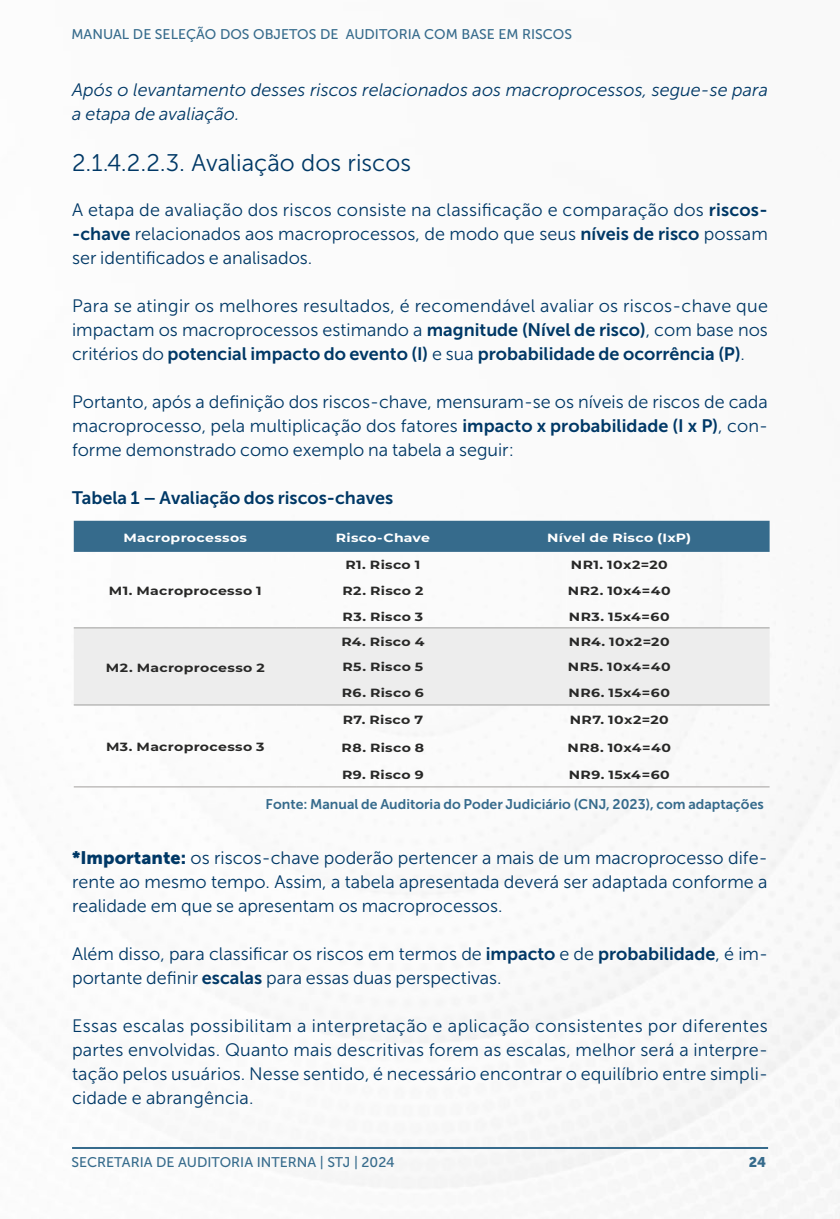
<style>
.page{position:relative;width:840px;height:1219px;background:#fff}
.page>*{position:absolute;margin:0;border:0;box-sizing:border-box;transform-origin:0 0}
.t1{font:24px "Museo Sans 300";color:#003866}
.t2{font:18px/24px "Museo Sans 300";color:#003866;text-align:justify}
.t3{font:18px "Museo Sans 700";color:#003866}
.t4{font:italic 18px/24px "Museo Sans 300";color:#003866}
.t5{font:14px "Museo Sans 500";color:#366b8c}
.t6{font:14px "Museo Sans 700";color:#366b8c}
.t7{font:14px "Museo Sans 900";color:#366b8c}
.t8{font:700 11.8px "Montserrat";letter-spacing:.025em;color:#282827;scale:1.18 1}
.t9{font:700 11.8px "Montserrat";letter-spacing:.02em;color:#fff;scale:1.18 1}
.s1{font-family:"Museo Sans 700"}
.s2{font-family:"Museo Sans 300"}
.s3{font-family:"Museo Sans 900"}
</style>
<div class="page">
<img style="left:73px;top:520px;width:766px;height:699px">
<hr style="left:72px;top:1147px;width:695px;height:2px;background:#366b8c">
<div style="left:74px;top:521px;width:695px;height:31px;background:#366b8c"></div>
<div style="left:74px;top:628px;width:695px;height:77px;background:#ededed"></div>
<hr style="left:74px;top:786px;width:223px;height:1px;background:#a29f9d">
<hr style="left:297px;top:786px;width:171px;height:1px;background:#a29f9d">
<hr style="left:468px;top:786px;width:301px;height:1px;background:#a29f9d">
<hr style="left:74px;top:627px;width:223px;height:1px;background:#9d9d9c">
<hr style="left:297px;top:627px;width:171px;height:1px;background:#9d9d9c">
<hr style="left:468px;top:627px;width:301px;height:1px;background:#9d9d9c">
<hr style="left:74px;top:705px;width:223px;height:1px;background:#9d9d9c">
<hr style="left:297px;top:705px;width:171px;height:1px;background:#9d9d9c">
<hr style="left:468px;top:705px;width:301px;height:1px;background:#9d9d9c">
<p class="t5" style="left:71px;top:26px;width:502px">MANUAL DE SELEÇÃO DOS OBJETOS DE AUDITORIA COM BASE EM RISCOS</p>
<p class="t4" style="left:72px;top:78px;width:697px">Após o levantamento desses riscos relacionados aos macroprocessos, segue-se para a etapa de avaliação.</p>
<h1 class="t1" style="left:72px;top:150px;width:340px">2.1.4.2.2.3. Avaliação dos riscos</h1>
<p class="t2" style="left:72px;top:198px;width:697px">A etapa de avaliação dos riscos consiste na classificação e comparação dos <span class="s1">riscos--chave</span> relacionados aos macroprocessos, de modo que seus <span class="s1">níveis de risco</span> possam ser identificados e analisados.</p>
<p class="t2" style="left:72px;top:294px;width:697px">Para se atingir os melhores resultados, é recomendável avaliar os riscos-chave que impactam os macroprocessos estimando a <span class="s1">magnitude (Nível de risco)</span>, com base nos</p>
<p class="t3" style="left:72px;top:344px;width:674px"><span class="s2">critérios do</span> potencial impacto do evento (I) <span class="s2">e sua</span> probabilidade de ocorrência (P)<span class="s2">.</span></p>
<p class="t2" style="left:72px;top:390px;width:697px">Portanto, após a definição dos riscos-chave, mensuram-se os níveis de riscos de cada macroprocesso, pela multiplicação dos fatores <span class="s1">impacto x probabilidade (I x P)</span>, con&shy;forme demonstrado como exemplo na tabela a seguir:</p>
<p class="t3" style="left:72px;top:488px;width:322px">Tabela 1 – Avaliação dos riscos-chaves</p>
<p class="t9" style="left:123px;top:529px;width:106px">Macroprocessos</p>
<p class="t9" style="left:335px;top:529px;width:81px">Risco-Chave</p>
<p class="t9" style="left:547px;top:529px;width:123px">Nível de Risco (IxP)</p>
<p class="t8" style="left:109px;top:582px;width:131px">M1. Macroprocesso 1</p>
<p class="t8" style="left:106px;top:659px;width:136px">M2. Macroprocesso 2</p>
<p class="t8" style="left:106px;top:738px;width:136px">M3. Macroprocesso 3</p>
<p class="t8" style="left:345px;top:556px;width:65px">R1. Risco 1</p>
<p class="t8" style="left:570px;top:556px;width:83px">NR1. 10x2=20</p>
<p class="t8" style="left:342px;top:582px;width:70px">R2. Risco 2</p>
<p class="t8" style="left:567px;top:582px;width:89px">NR2. 10x4=40</p>
<p class="t8" style="left:342px;top:608px;width:70px">R3. Risco 3</p>
<p class="t8" style="left:568px;top:608px;width:87px">NR3. 15x4=60</p>
<p class="t8" style="left:341px;top:633px;width:72px">R4. Risco 4</p>
<p class="t8" style="left:568px;top:633px;width:87px">NR4. 10x2=20</p>
<p class="t8" style="left:342px;top:658px;width:70px">R5. Risco 5</p>
<p class="t8" style="left:567px;top:658px;width:88px">NR5. 10x4=40</p>
<p class="t8" style="left:342px;top:684px;width:71px">R6. Risco 6</p>
<p class="t8" style="left:568px;top:684px;width:87px">NR6. 15x4=60</p>
<p class="t8" style="left:342px;top:711px;width:69px">R7. Risco 7</p>
<p class="t8" style="left:569px;top:711px;width:85px">NR7. 10x2=20</p>
<p class="t8" style="left:341px;top:739px;width:71px">R8. Risco 8</p>
<p class="t8" style="left:567px;top:739px;width:89px">NR8. 10x4=40</p>
<p class="t8" style="left:342px;top:766px;width:71px">R9. Risco 9</p>
<p class="t8" style="left:568px;top:766px;width:87px">NR9. 15x4=60</p>
<p class="t6" style="left:265px;top:796px;width:499px">Fonte: Manual de Auditoria do Poder Judiciário (CNJ, 2023), com adaptações</p>
<p class="t2" style="left:72px;top:846px;width:696px"><span class="s3">*Importante:</span> os riscos-chave poderão pertencer a mais de um macroprocesso dife&shy;rente ao mesmo tempo. Assim, a tabela apresentada deverá ser adaptada conforme a realidade em que se apresentam os macroprocessos.</p>
<p class="t2" style="left:72px;top:942px;width:697px">Além disso, para classificar os riscos em termos de <span class="s1">impacto</span> e de <span class="s1">probabilidade</span>, é im&shy;portante definir <span class="s1">escalas</span> para essas duas perspectivas.</p>
<p class="t2" style="left:72px;top:1014px;width:697px">Essas escalas possibilitam a interpretação e aplicação consistentes por diferentes partes envolvidas. Quanto mais descritivas forem as escalas, melhor será a interpre&shy;tação pelos usuários. Nesse sentido, é necessário encontrar o equilíbrio entre simpli&shy;cidade e abrangência.</p>
<p class="t5" style="left:71px;top:1155px;width:324px">SECRETARIA DE AUDITORIA INTERNA | STJ | 2024</p>
<p class="t7" style="left:748px;top:1154px;width:19px">24</p>
</div>
